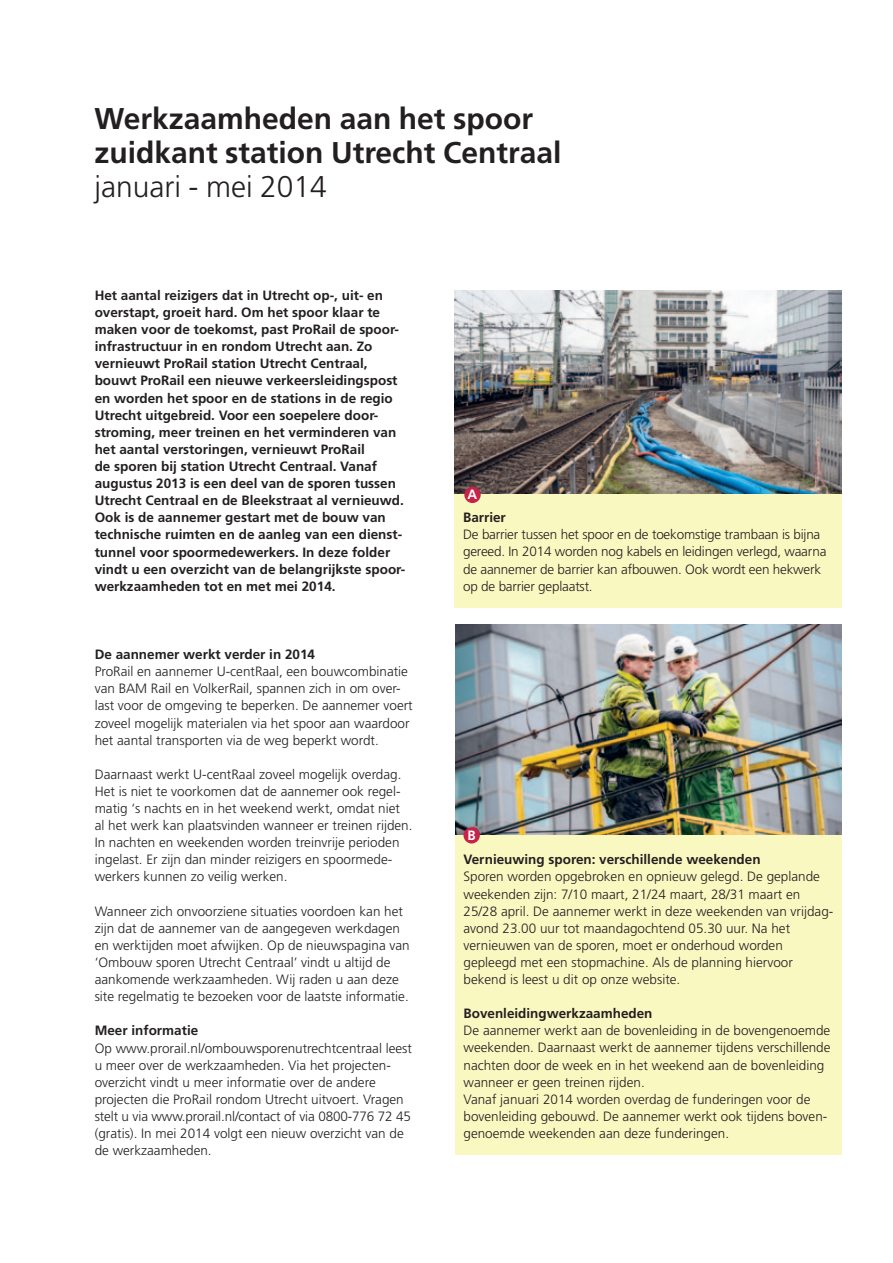
<style>
.page{position:relative;width:893px;height:1263px;background:#fff}
.page>*{position:absolute;margin:0;border:0;box-sizing:border-box;transform-origin:0 0}
.t1{font:700 30px/34.2px "Frutiger";color:#231f20}
.t2{font:300 30px "Frutiger";color:#231f20}
.t3{font:300 13.5px/17.1px "Frutiger";color:#231f20}
.t4{font:700 13.5px/17.1px "Frutiger";color:#231f20}
.t5{font:700 13.5px "Frutiger";color:#fff}
</style>
<div class="page">
<img style="left:455px;top:290px;width:387px;height:204px">
<img style="left:455px;top:625px;width:387px;height:210px">
<div style="left:455px;top:835px;width:387px;height:320px;background:#faf8c1"></div>
<div style="left:463px;top:827px;width:17px;height:16px;background:#c82249;border-radius:50%"></div>
<div style="left:455px;top:494px;width:387px;height:114px;background:#faf8c1"></div>
<div style="left:464px;top:487px;width:17px;height:16px;background:#c82249;border-radius:50%"></div>
<h1 class="t1" style="left:94px;top:102px;width:469px">Werkzaamheden aan het spoor zuidkant station Utrecht Centraal</h1>
<h1 class="t2" style="left:94px;top:170px;width:234px">januari - mei 2014</h1>
<p class="t4" style="left:95px;top:287px;width:312px">Het aantal reizigers dat in Utrecht op-, uit- en overstapt, groeit hard. Om het spoor klaar te maken voor de toekomst, past ProRail de spoor&shy;infrastructuur in en rondom Utrecht aan. Zo vernieuwt ProRail station Utrecht Centraal, bouwt ProRail een nieuwe verkeersleidingspost en worden het spoor en de stations in de regio Utrecht uitgebreid. Voor een soepelere door&shy;stroming, meer treinen en het verminderen van het aantal verstoringen, vernieuwt ProRail<br>de sporen bij station Utrecht Centraal. Vanaf augustus 2013 is een deel van de sporen tussen Utrecht Centraal en de Bleekstraat al vernieuwd.<br>Ook is de aannemer gestart met de bouw van technische ruimten en de aanleg van een dienst&shy;tunnel voor spoormedewerkers. In deze folder vindt u een overzicht van de belangrijkste spoor&shy;werkzaamheden tot en met mei 2014.</p>
<p class="t4" style="left:95px;top:646px;width:222px">De aannemer werkt verder in 2014</p>
<p class="t3" style="left:95px;top:663px;width:320px">ProRail en aannemer U-centRaal, een bouwcombinatie van BAM Rail en VolkerRail, spannen zich in om over&shy;last voor de omgeving te beperken. De aannemer voert zoveel mogelijk materialen via het spoor aan waardoor het aantal transporten via de weg beperkt wordt.</p>
<p class="t3" style="left:95px;top:766px;width:319px">Daarnaast werkt U-centRaal zoveel mogelijk overdag.<br>Het is niet te voorkomen dat de aannemer ook regel&shy;matig ‘s nachts en in het weekend werkt, omdat niet al het werk kan plaatsvinden wanneer er treinen rijden.<br>In nachten en weekenden worden treinvrije perioden ingelast. Er zijn dan minder reizigers en spoormede&shy;werkers kunnen zo veilig werken.</p>
<p class="t3" style="left:95px;top:903px;width:317px">Wanneer zich onvoorziene situaties voordoen kan het zijn dat de aannemer van de aangegeven werkdagen en werktijden moet afwijken. Op de nieuwspagina van ‘Ombouw sporen Utrecht Centraal’ vindt u altijd de aankomende werkzaamheden. Wij raden u aan deze site regelmatig te bezoeken voor de laatste informatie.</p>
<p class="t4" style="left:95px;top:1022px;width:105px">Meer informatie</p>
<p class="t3" style="left:95px;top:1039px;width:319px">Op www.prorail.nl/ombouwsporenutrechtcentraal leest u meer over de werkzaamheden. Via het projecten&shy;overzicht vindt u meer informatie over de andere projecten die ProRail rondom Utrecht uitvoert. Vragen stelt u via www.prorail.nl/contact of via 0800-776 72 45 (gratis). In mei 2014 volgt een nieuw overzicht van de de werkzaamheden.</p>
<p class="t5" style="left:468px;top:487px;width:11px">A</p>
<p class="t4" style="left:463px;top:509px;width:44px">Barrier</p>
<p class="t3" style="left:463px;top:526px;width:365px">De barrier tussen het spoor en de toekomstige trambaan is bijna gereed. In 2014 worden nog kabels en leidingen verlegd, waarna de aannemer de barrier kan afbouwen. Ook wordt een hekwerk op de barrier geplaatst.</p>
<p class="t5" style="left:468px;top:827px;width:10px">B</p>
<p class="t4" style="left:463px;top:851px;width:299px">Vernieuwing sporen: verschillende weekenden</p>
<p class="t3" style="left:463px;top:868px;width:371px">Sporen worden opgebroken en opnieuw gelegd. De geplande weekenden zijn: 7/10 maart, 21/24 maart, 28/31 maart en 25/28 april. De aannemer werkt in deze weekenden van vrijdag&shy;avond 23.00 uur tot maandagochtend 05.30 uur. Na het vernieuwen van de sporen, moet er onderhoud worden gepleegd met een stopmachine. Als de planning hiervoor bekend is leest u dit op onze website.</p>
<p class="t4" style="left:463px;top:1005px;width:191px">Bovenleidingwerkzaamheden</p>
<p class="t3" style="left:463px;top:1022px;width:369px">De aannemer werkt aan de bovenleiding in de bovengenoemde weekenden. Daarnaast werkt de aannemer tijdens verschillende nachten door de week en in het weekend aan de bovenleiding wanneer er geen treinen rijden.<br>Vanaf januari 2014 worden overdag de funderingen voor de bovenleiding gebouwd. De aannemer werkt ook tijdens boven&shy;genoemde weekenden aan deze funderingen.</p>
</div>
